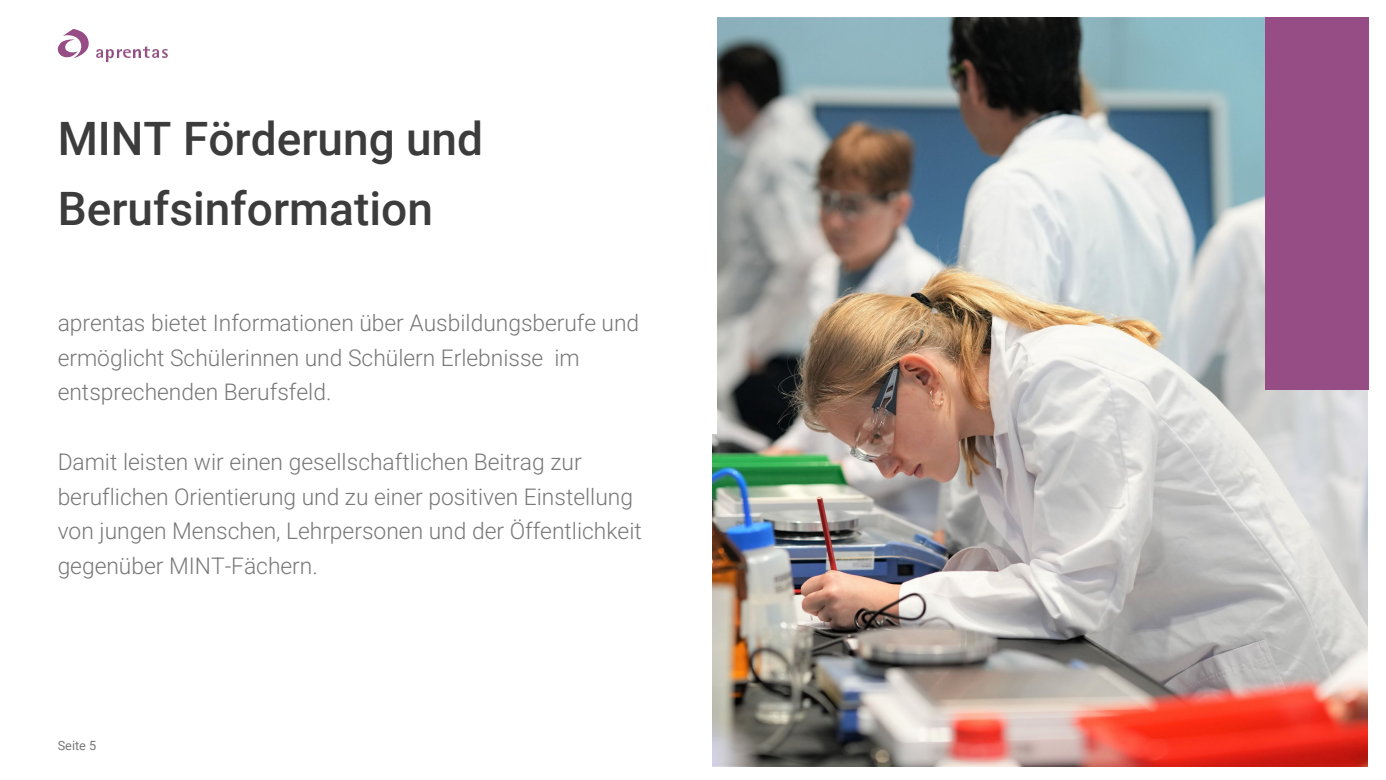
<style>
.page{position:relative;width:1386px;height:780px;background:#fff}
.page>*{position:absolute;margin:0;border:0;box-sizing:border-box;transform-origin:0 0}
.t1{font:500 46.02px/69.5px "Roboto";color:#3c3c3c}
.t2{font:300 22.75px/34.6px "Roboto";color:#787878}
.t3{font:12.69px "Roboto";color:#787878}
</style>
<div class="page">
<img style="left:712px;top:17px;width:655px;height:749px">
<div style="left:0;top:0;width:716px;height:433px;background:#fff"></div>
<svg style="left:96px;top:46px;width:71px;height:15px"></svg>
<svg style="left:58px;top:29px;width:31px;height:29px"></svg>
<div style="left:1264px;top:17px;width:104px;height:373px;background:#964c84"></div>
<h2 class="t1" style="left:58px;top:102px;width:427px">MINT Förderung und<br>Berufsinformation</h2>
<p class="t2" style="left:58px;top:304px;width:583px">aprentas bietet Informationen über Ausbildungsberufe und ermöglicht Schülerinnen und Schülern Erlebnisse im entsprechenden Berufsfeld.</p>
<p class="t2" style="left:58px;top:443px;width:585px">Damit leisten wir einen gesellschaftlichen Beitrag zur beruflichen Orientierung und zu einer positiven Einstellung von jungen Menschen, Lehrpersonen und der Öffentlichkeit gegenüber MINT-Fächern.</p>
<p class="t3" style="left:58px;top:736px;width:40px">Seite 5</p>
</div>
